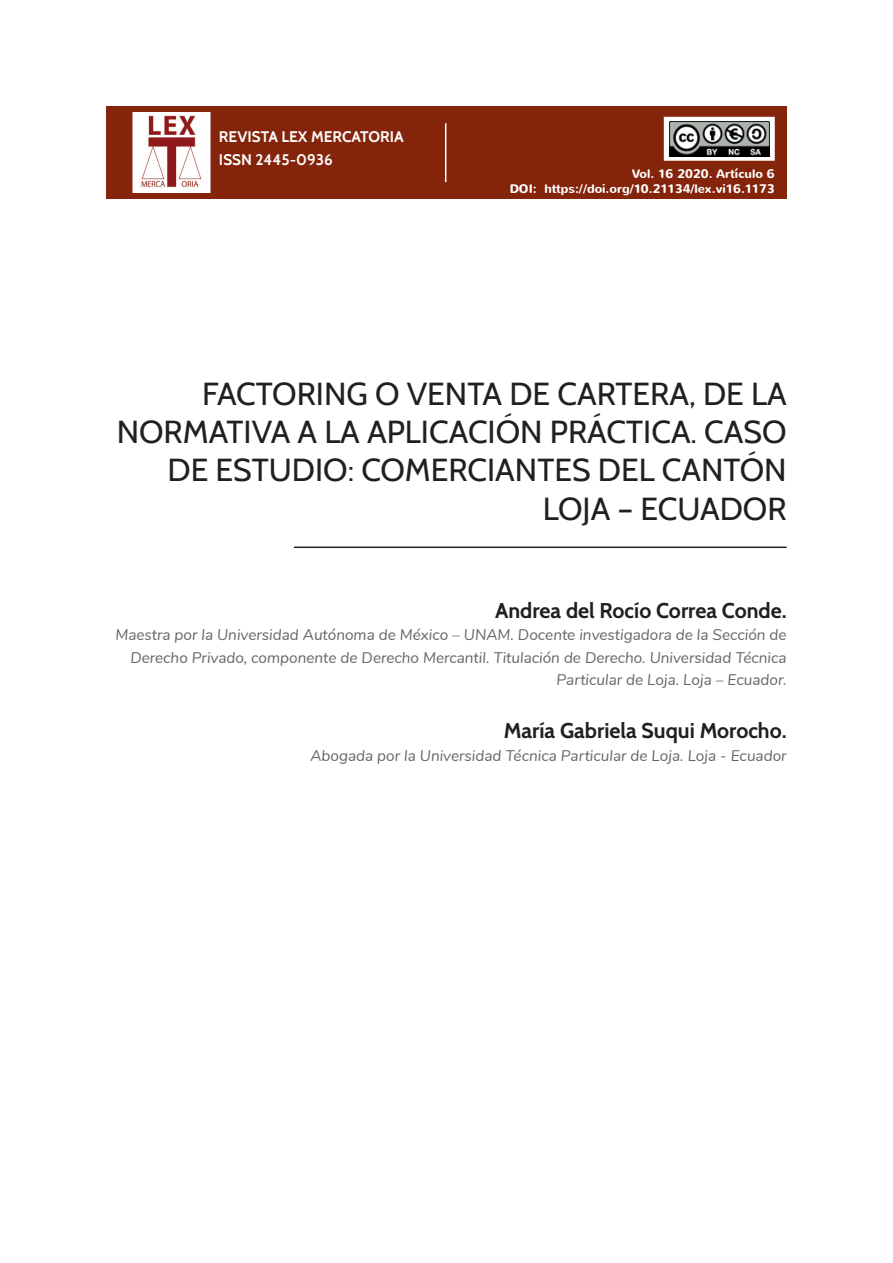
<style>
.page{position:relative;width:893px;height:1263px;background:#fff}
.page>*{position:absolute;margin:0;border:0;box-sizing:border-box;transform-origin:0 0}
._3__Título{font:31.8px/38.2px "Cabin";color:#231f20;text-align:right}
._5__Autor_a{font:700 21.3px "Cabin";color:#231f20}
._5__Autor_a-2{font:italic 15.3px/22.5px "Nunito";color:#696564;text-align:right}
._7__Tit__Email__Reci{font:700 15.3px "Cabin";color:#fafafa}
._2__Vol___Año__Art{font:700 12.3px "Nunito";color:#fff}
</style>
<div class="page">
<div style="left:106px;top:106px;width:681px;height:93px;background:#84240a"></div>
<svg style="left:664px;top:117px;width:111px;height:44px"></svg>
<img style="left:669px;top:121px;width:100px;height:35px">
<hr style="left:445px;top:123px;width:1px;height:59px;background:#fff">
<img style="left:133px;top:113px;width:78px;height:80px">
<hr style="left:294px;top:546px;width:493px;height:2px;background:#231f20">
<p class="_7__Tit__Email__Reci" style="left:219px;top:128px;width:186px">REVISTA LEX MERCATORIA</p>
<p class="_7__Tit__Email__Reci" style="left:219px;top:150px;width:115px">ISSN 2445-0936</p>
<p class="_2__Vol___Año__Art" style="left:632px;top:166px;width:145px">Vol. 16 2020. Artículo 6</p>
<p class="_2__Vol___Año__Art" style="left:510px;top:180px;width:267px">DOI: https://doi.org/10.21134/lex.vi16.1173</p>
<p class="_3__Título" style="left:117px;top:374px;width:671px">FACTORING O VENTA DE CARTERA, DE LA<br>NORMATIVA A LA APLICACIÓN PRÁCTICA. CASO<br>DE ESTUDIO: COMERCIANTES DEL CANTÓN<br>LOJA – ECUADOR</p>
<p class="_5__Autor_a" style="left:495px;top:597px;width:293px">Andrea del Rocío Correa Conde.</p>
<p class="_5__Autor_a-2" style="left:115px;top:623px;width:673px">Maestra por la Universidad Autónoma de México – UNAM. Docente investigadora de la Sección de<br>Derecho Privado, componente de Derecho Mercantil. Titulación de Derecho. Universidad Técnica<br>Particular de Loja. Loja – Ecuador.</p>
<p class="_5__Autor_a" style="left:504px;top:718px;width:284px">María Gabriela Suqui Morocho.</p>
<p class="_5__Autor_a-2" style="left:310px;top:743px;width:478px">Abogada por la Universidad Técnica Particular de Loja. Loja - Ecuador</p>
</div>
